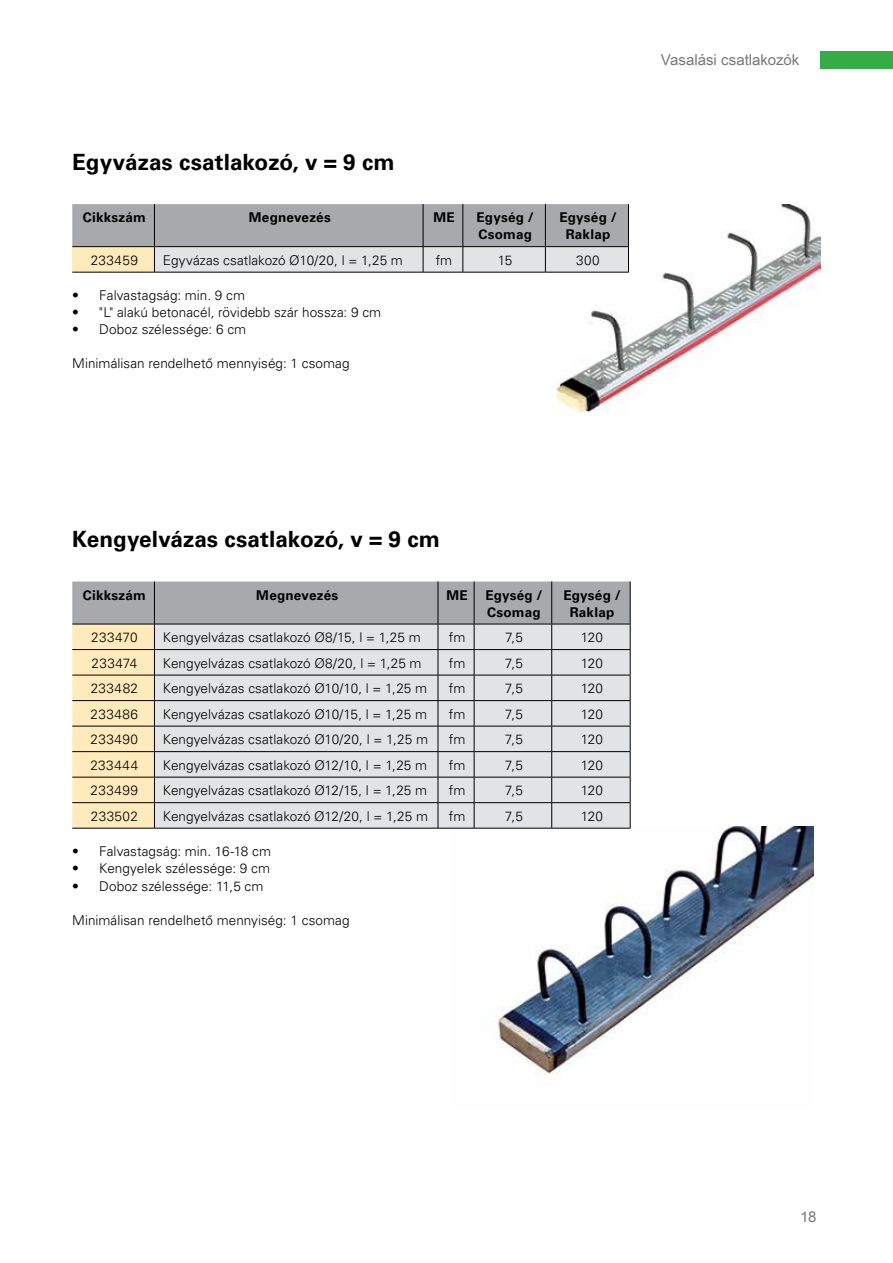
<style>
.page{position:relative;width:893px;height:1263px;background:#fff}
.page>*{position:absolute;margin:0;border:0;box-sizing:border-box;transform-origin:0 0}
.t1{font:700 22.5px "Univers LT Pro 65";letter-spacing:.005em;color:#000}
.t2{font:15px "Arial Unicode MS";color:#77787b}
.t3{font:300 13.5px "Univers LT Pro 45";letter-spacing:.005em;color:#000}
.t4{font:700 13.5px/17px "Univers LT Pro 65";letter-spacing:.015em;color:#000}
</style>
<div class="page">
<img style="left:493px;top:826px;width:320px;height:249px">
<img style="left:556px;top:204px;width:265px;height:209px">
<div style="left:821px;top:51px;width:72px;height:17px;background:#35ac46"></div>
<svg style="left:72px;top:204px;width:557px;height:68px;background:#bbb"></svg>
<hr style="left:72px;top:246px;width:82px;height:1px;background:#000">
<hr style="left:154px;top:246px;width:269px;height:1px;background:#000">
<hr style="left:423px;top:246px;width:40px;height:1px;background:#000">
<hr style="left:463px;top:246px;width:82px;height:1px;background:#000">
<hr style="left:545px;top:246px;width:84px;height:1px;background:#000">
<hr style="left:72px;top:272px;width:82px;height:1px;background:#000">
<hr style="left:154px;top:272px;width:269px;height:1px;background:#000">
<hr style="left:423px;top:272px;width:40px;height:1px;background:#000">
<hr style="left:463px;top:272px;width:82px;height:1px;background:#000">
<hr style="left:545px;top:272px;width:84px;height:1px;background:#000">
<svg style="left:72px;top:581px;width:559px;height:247px;background:#d6d5d1"></svg>
<hr style="left:72px;top:624px;width:82px;height:1px;background:#000">
<hr style="left:154px;top:624px;width:284px;height:1px;background:#000">
<hr style="left:438px;top:624px;width:36px;height:1px;background:#000">
<hr style="left:474px;top:624px;width:78px;height:1px;background:#000">
<hr style="left:552px;top:624px;width:78px;height:1px;background:#000">
<hr style="left:72px;top:649px;width:82px;height:1px;background:#000">
<hr style="left:154px;top:649px;width:284px;height:1px;background:#000">
<hr style="left:438px;top:649px;width:36px;height:1px;background:#000">
<hr style="left:474px;top:649px;width:78px;height:1px;background:#000">
<hr style="left:552px;top:649px;width:78px;height:1px;background:#000">
<hr style="left:72px;top:675px;width:82px;height:1px;background:#000">
<hr style="left:154px;top:675px;width:284px;height:1px;background:#000">
<hr style="left:438px;top:675px;width:36px;height:1px;background:#000">
<hr style="left:474px;top:675px;width:78px;height:1px;background:#000">
<hr style="left:552px;top:675px;width:78px;height:1px;background:#000">
<hr style="left:72px;top:700px;width:82px;height:1px;background:#000">
<hr style="left:154px;top:700px;width:284px;height:1px;background:#000">
<hr style="left:438px;top:700px;width:36px;height:1px;background:#000">
<hr style="left:474px;top:700px;width:78px;height:1px;background:#000">
<hr style="left:552px;top:700px;width:78px;height:1px;background:#000">
<hr style="left:72px;top:726px;width:82px;height:1px;background:#000">
<hr style="left:154px;top:726px;width:284px;height:1px;background:#000">
<hr style="left:438px;top:726px;width:36px;height:1px;background:#000">
<hr style="left:474px;top:726px;width:78px;height:1px;background:#000">
<hr style="left:552px;top:726px;width:78px;height:1px;background:#000">
<hr style="left:72px;top:751px;width:82px;height:1px;background:#000">
<hr style="left:154px;top:751px;width:284px;height:1px;background:#000">
<hr style="left:438px;top:751px;width:36px;height:1px;background:#000">
<hr style="left:474px;top:751px;width:78px;height:1px;background:#000">
<hr style="left:552px;top:751px;width:78px;height:1px;background:#000">
<hr style="left:72px;top:777px;width:82px;height:1px;background:#000">
<hr style="left:154px;top:777px;width:284px;height:1px;background:#000">
<hr style="left:438px;top:777px;width:36px;height:1px;background:#000">
<hr style="left:474px;top:777px;width:78px;height:1px;background:#000">
<hr style="left:552px;top:777px;width:78px;height:1px;background:#000">
<hr style="left:72px;top:802px;width:82px;height:1px;background:#000">
<hr style="left:154px;top:802px;width:284px;height:1px;background:#000">
<hr style="left:438px;top:802px;width:36px;height:1px;background:#000">
<hr style="left:474px;top:802px;width:78px;height:1px;background:#000">
<hr style="left:552px;top:802px;width:78px;height:1px;background:#000">
<hr style="left:72px;top:828px;width:82px;height:1px;background:#000">
<hr style="left:154px;top:828px;width:284px;height:1px;background:#000">
<hr style="left:438px;top:828px;width:36px;height:1px;background:#000">
<hr style="left:474px;top:828px;width:78px;height:1px;background:#000">
<hr style="left:552px;top:828px;width:78px;height:1px;background:#000">
<h1 class="t1" style="left:72px;top:146px;width:324px">Egyvázas csatlakozó, v = 9 cm</h1>
<p class="t4" style="left:83px;top:208px;width:65px">Cikkszám</p>
<p class="t4" style="left:249px;top:208px;width:83px">Megnevezés</p>
<p class="t4" style="left:433px;top:208px;width:23px">ME</p>
<p class="t4" style="left:476px;top:208px;width:59px">Egység /<br>Csomag</p>
<p class="t4" style="left:559px;top:208px;width:59px;text-align:center">Egység /<br>Raklap</p>
<p class="t3" style="left:91px;top:251px;width:49px">233459</p>
<p class="t3" style="left:163px;top:251px;width:241px">Egyvázas csatlakozó Ø10/20, l = 1,25 m</p>
<p class="t3" style="left:436px;top:251px;width:18px">fm</p>
<p class="t3" style="left:498px;top:251px;width:16px">15</p>
<p class="t3" style="left:576px;top:251px;width:25px">300</p>
<p class="t3" style="left:72px;top:287px;width:174px">• Falvastagság: min. 9 cm</p>
<p class="t3" style="left:72px;top:304px;width:310px">• "L" alakú betonacél, rövidebb szár hossza: 9 cm</p>
<p class="t3" style="left:72px;top:321px;width:175px">• Doboz szélessége: 6 cm</p>
<p class="t3" style="left:72px;top:355px;width:279px">Minimálisan rendelhető mennyiség: 1 csomag</p>
<p class="t2" style="left:661px;top:49px;width:140px">Vasalási csatlakozók</p>
<h1 class="t1" style="left:72px;top:523px;width:369px">Kengyelvázas csatlakozó, v = 9 cm</h1>
<p class="t4" style="left:83px;top:586px;width:65px">Cikkszám</p>
<p class="t4" style="left:256px;top:586px;width:83px">Megnevezés</p>
<p class="t4" style="left:446px;top:586px;width:23px">ME</p>
<p class="t4" style="left:485px;top:586px;width:59px">Egység /<br>Csomag</p>
<p class="t4" style="left:563px;top:586px;width:59px;text-align:center">Egység /<br>Raklap</p>
<p class="t3" style="left:91px;top:629px;width:48px">233470</p>
<p class="t3" style="left:163px;top:629px;width:259px">Kengyelvázas csatlakozó Ø8/15, l = 1,25 m</p>
<p class="t3" style="left:449px;top:629px;width:18px">fm</p>
<p class="t3" style="left:505px;top:629px;width:19px">7,5</p>
<p class="t3" style="left:581px;top:629px;width:24px">120</p>
<p class="t3" style="left:92px;top:654px;width:47px">233474</p>
<p class="t3" style="left:163px;top:654px;width:260px">Kengyelvázas csatlakozó Ø8/20, l = 1,25 m</p>
<p class="t3" style="left:449px;top:654px;width:18px">fm</p>
<p class="t3" style="left:505px;top:654px;width:19px">7,5</p>
<p class="t3" style="left:581px;top:654px;width:24px">120</p>
<p class="t3" style="left:91px;top:680px;width:49px">233482</p>
<p class="t3" style="left:163px;top:680px;width:266px">Kengyelvázas csatlakozó Ø10/10, l = 1,25 m</p>
<p class="t3" style="left:449px;top:680px;width:18px">fm</p>
<p class="t3" style="left:505px;top:680px;width:19px">7,5</p>
<p class="t3" style="left:581px;top:680px;width:24px">120</p>
<p class="t3" style="left:91px;top:705px;width:49px">233486</p>
<p class="t3" style="left:163px;top:705px;width:266px">Kengyelvázas csatlakozó Ø10/15, l = 1,25 m</p>
<p class="t3" style="left:449px;top:705px;width:18px">fm</p>
<p class="t3" style="left:505px;top:705px;width:19px">7,5</p>
<p class="t3" style="left:581px;top:705px;width:24px">120</p>
<p class="t3" style="left:91px;top:731px;width:49px">233490</p>
<p class="t3" style="left:163px;top:731px;width:267px">Kengyelvázas csatlakozó Ø10/20, l = 1,25 m</p>
<p class="t3" style="left:449px;top:731px;width:18px">fm</p>
<p class="t3" style="left:505px;top:731px;width:19px">7,5</p>
<p class="t3" style="left:581px;top:731px;width:24px">120</p>
<p class="t3" style="left:90px;top:756px;width:49px">233444</p>
<p class="t3" style="left:163px;top:756px;width:266px">Kengyelvázas csatlakozó Ø12/10, l = 1,25 m</p>
<p class="t3" style="left:449px;top:756px;width:18px">fm</p>
<p class="t3" style="left:505px;top:756px;width:19px">7,5</p>
<p class="t3" style="left:581px;top:756px;width:24px">120</p>
<p class="t3" style="left:91px;top:782px;width:49px">233499</p>
<p class="t3" style="left:163px;top:782px;width:266px">Kengyelvázas csatlakozó Ø12/15, l = 1,25 m</p>
<p class="t3" style="left:449px;top:782px;width:18px">fm</p>
<p class="t3" style="left:505px;top:782px;width:19px">7,5</p>
<p class="t3" style="left:581px;top:782px;width:24px">120</p>
<p class="t3" style="left:91px;top:807px;width:48px">233502</p>
<p class="t3" style="left:163px;top:807px;width:267px">Kengyelvázas csatlakozó Ø12/20, l = 1,25 m</p>
<p class="t3" style="left:449px;top:807px;width:18px">fm</p>
<p class="t3" style="left:505px;top:807px;width:19px">7,5</p>
<p class="t3" style="left:581px;top:807px;width:24px">120</p>
<p class="t3" style="left:72px;top:843px;width:200px">• Falvastagság: min. 16-18 cm</p>
<p class="t3" style="left:72px;top:860px;width:199px">• Kengyelek szélessége: 9 cm</p>
<p class="t3" style="left:72px;top:877px;width:193px">• Doboz szélessége: 11,5 cm</p>
<p class="t3" style="left:72px;top:911px;width:279px">Minimálisan rendelhető mennyiség: 1 csomag</p>
<p class="t2" style="left:800px;top:1206px;width:18px">18</p>
</div>
